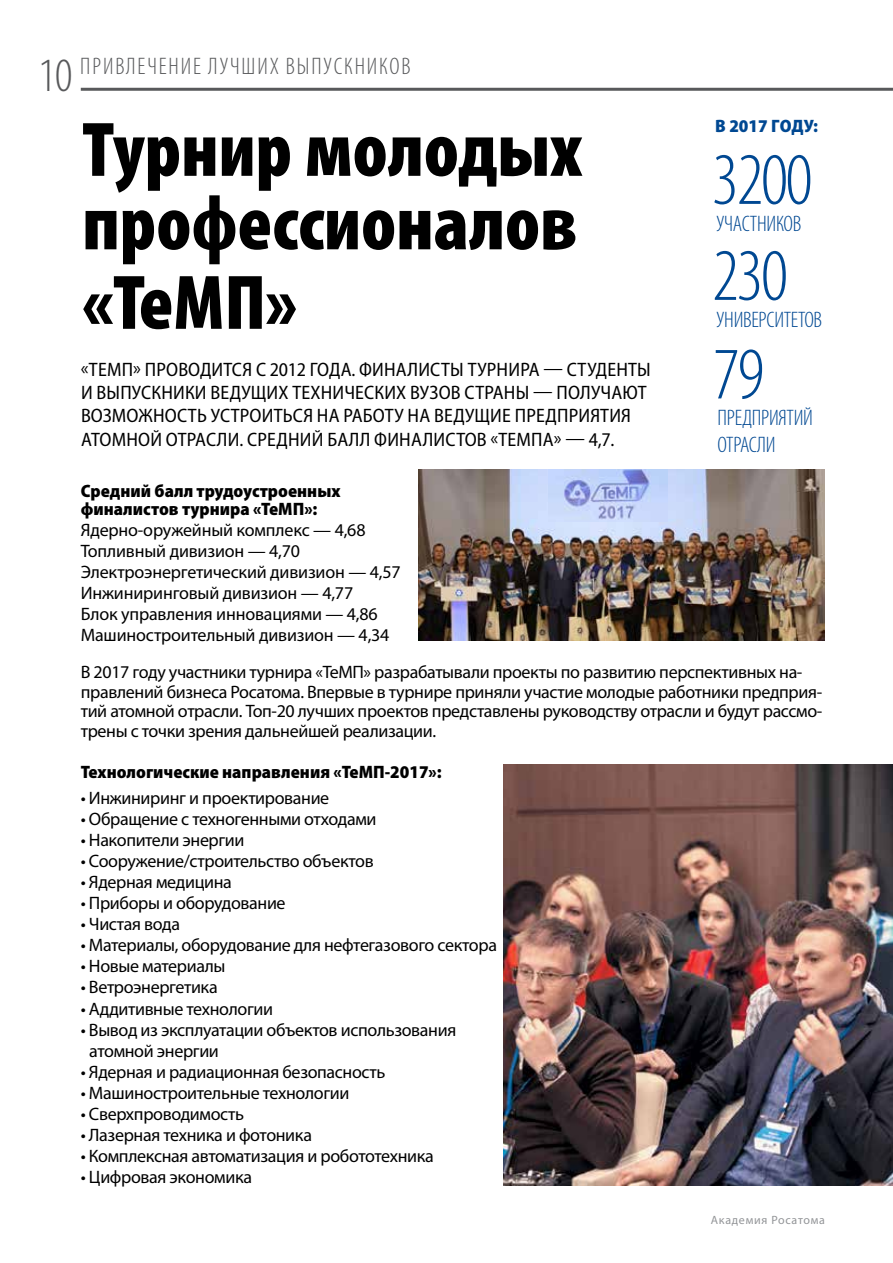
<style>
.page{position:relative;width:893px;height:1263px;background:#fff}
.page>*{position:absolute;margin:0;border:0;box-sizing:border-box;transform-origin:0 0}
.t1{font:900 condensed 78px/76.5px "Myriad Pro";color:#000;text-align:justify}
.t2{font:300 condensed 74.4px "Myriad Pro";letter-spacing:-.03em;color:#004892}
.t3{font:300 condensed 48px "Myriad Pro";color:#58595b}
.t4{font:300 condensed 24px "Myriad Pro";letter-spacing:.08em;color:#58595b}
.t5{font:300 condensed 22.5px/26.7px "Myriad Pro";letter-spacing:-.01em;color:#004892}
.t6{font:semi-condensed 19.5px/23.4px "Myriad Pro";letter-spacing:.01em;color:#000}
.t7{font:18px/21px "Myriad Pro";letter-spacing:-.02em;color:#000}
.t8{font:900 semi-condensed 18px/18px "Myriad Pro";color:#000}
.t9{font:900 semi-condensed 18px "Myriad Pro";color:#004892}
.t10{font:12px "Myriad Pro";letter-spacing:.06em;color:#939598}
</style>
<div class="page">
<img style="left:503px;top:764px;width:390px;height:421px">
<img style="left:419px;top:469px;width:406px;height:172px">
<img style="left:549px;top:469px;width:119px;height:53px">
<hr style="left:81px;top:88px;width:812px;height:3px;background:#58595b">
<h3 class="t3" style="left:38px;top:47px;width:36px">10</h3>
<h3 class="t4" style="left:80px;top:52px;width:332px">Привлечение лучших выпускников</h3>
<h1 class="t1" style="left:82px;top:109px;width:502px">Турнир молодых профессионалов «ТеМП»</h1>
<p class="t6" style="left:81px;top:357px;width:571px">«ТеМП» проводится с 2012 года. Финалисты турнира — студенты и выпускники ведущих технических вузов страны — получают возможность устроиться на работу на ведущие предприятия атомной отрасли. Ср едний балл финалистов «ТеМПа» — 4,7.</p>
<p class="t9" style="left:715px;top:114px;width:104px">В 2017 году:</p>
<h2 class="t2" style="left:712px;top:135px;width:102px">3200</h2>
<p class="t5" style="left:716px;top:210px;width:86px">Участников</p>
<h2 class="t2" style="left:712px;top:231px;width:77px">230</h2>
<p class="t5" style="left:716px;top:306px;width:107px">университетов</p>
<h2 class="t2" style="left:713px;top:330px;width:53px">79</h2>
<p class="t5" style="left:717px;top:404px;width:97px">предприятий отрасли</p>
<p class="t8" style="left:81px;top:481px;width:261px">Средний балл трудоустроенных финалистов турнира «ТеМП»:</p>
<p class="t7" style="left:81px;top:519px;width:321px">Ядерно-оружейный комплекс — 4,68<br>Топливный дивизион — 4,70<br>Электроэнергетический дивизион — 4,57<br>Инжиниринговый дивизион — 4,77<br>Блок управления инновациями — 4,86<br>Машиностроительный дивизион — 4,34</p>
<p class="t7" style="left:81px;top:662px;width:743px;line-height:19.5px">В 2017 году участники турнира «ТеМП» разрабатывали проекты по развитию перспективных на&shy;правлений бизнеса Росатома. Впервые в турнире приняли участие молодые работники предприя&shy;тий атомной отрасли. Топ-20 лучших проектов представлены руководству отрасли и будут рассмо&shy;трены с точки зрения дальнейшей реализации.</p>
<p class="t8" style="left:81px;top:762px;width:362px">Технологические направления «ТеМП-2017»:</p>
<p class="t7" style="left:81px;top:787px;width:250px">• Инжиниринг и проектирование</p>
<p class="t7" style="left:81px;top:808px;width:297px">• Обращение с техногенными отходами</p>
<p class="t7" style="left:81px;top:830px;width:165px">• Накопители энергии</p>
<p class="t7" style="left:81px;top:851px;width:294px">• Сооружение/строительство объектов</p>
<p class="t7" style="left:81px;top:872px;width:153px">• Ядерная медицина</p>
<p class="t7" style="left:81px;top:893px;width:206px">• Приборы и оборудование</p>
<p class="t7" style="left:81px;top:914px;width:101px">• Чистая вода</p>
<p class="t7" style="left:81px;top:935px;width:418px">• Материалы, оборудование для нефтегазового сектора</p>
<p class="t7" style="left:81px;top:956px;width:146px">• Новые материалы</p>
<p class="t7" style="left:81px;top:977px;width:138px">• Ветроэнергетика</p>
<p class="t7" style="left:81px;top:998px;width:194px">• Аддитивные технологии</p>
<p class="t7" style="left:89px;top:1019px;width:369px;text-indent:-8px">• Вывод из эксплуатации объектов использования атомной энергии</p>
<p class="t7" style="left:81px;top:1061px;width:306px">• Ядерная и радиационная безопасность</p>
<p class="t7" style="left:81px;top:1082px;width:270px">• Машиностроительные технологии</p>
<p class="t7" style="left:81px;top:1103px;width:165px">• Сверхпроводимость</p>
<p class="t7" style="left:81px;top:1124px;width:233px">• Лазерная техника и фотоника</p>
<p class="t7" style="left:81px;top:1145px;width:355px">• Комплексная автоматизация и робототехника</p>
<p class="t7" style="left:81px;top:1166px;width:173px">• Цифровая экономика</p>
<p class="t10" style="left:711px;top:1213px;width:116px">Академия Росатома</p>
</div>
